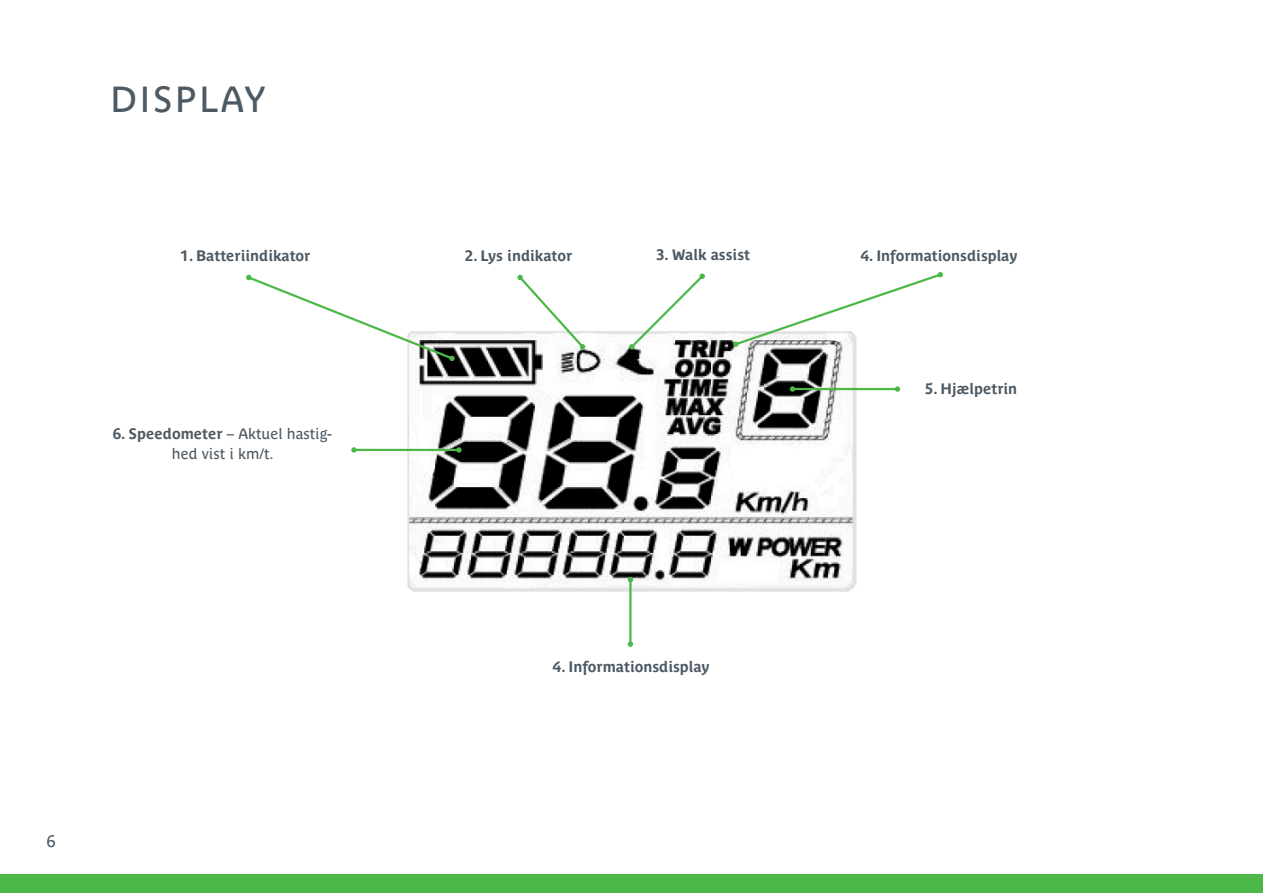
<style>
.page{position:relative;width:1263px;height:893px;background:#fff}
.page>*{position:absolute;margin:0;border:0;box-sizing:border-box;transform-origin:0 0}
.Overskrift{font:36px "Parisine Plus Std";letter-spacing:.08em;color:#4d5963}
.t1{font:16.5px "Parisine Plus Std";color:#4d5963}
.Info{font:700 15px "Parisine Plus Std";color:#4d5963}
.Info-2{font:15px/19.5px "Parisine Plus Std";color:#4d5963;text-align:center}
.s1{font-weight:700}
</style>
<div class="page">
<div style="left:0;top:874px;width:1263px;height:19px;background:#4cb848"></div>
<img style="left:357px;top:331px;width:544px;height:261px">
<svg style="left:246px;top:274px;width:209px;height:87px"></svg>
<hr style="left:629px;top:580px;width:3px;height:64px;background:#4cb848">
<svg style="left:628px;top:577px;width:5px;height:5px"></svg>
<svg style="left:628px;top:641px;width:5px;height:6px"></svg>
<hr style="left:792px;top:388px;width:105px;height:2px;background:#4cb848">
<svg style="left:895px;top:386px;width:5px;height:6px"></svg>
<svg style="left:790px;top:386px;width:5px;height:6px"></svg>
<svg style="left:517px;top:274px;width:69px;height:76px"></svg>
<svg style="left:629px;top:273px;width:76px;height:77px"></svg>
<svg style="left:733px;top:272px;width:210px;height:75px"></svg>
<hr style="left:354px;top:449px;width:105px;height:2px;background:#4cb848">
<svg style="left:456px;top:447px;width:6px;height:6px"></svg>
<svg style="left:351px;top:447px;width:6px;height:6px"></svg>
<p class="Overskrift" style="left:111px;top:78px;width:157px">DISPLAY</p>
<p class="Info" style="left:181px;top:247px;width:131px">1. Batteriindikator</p>
<p class="Info-2" style="left:113px;top:424px;width:220px"><span class="s1">6. Speedometer</span> – Aktuel hastig&shy;hed vist i km/t.</p>
<p class="t1" style="left:47px;top:831px;width:11px">6</p>
<p class="Info" style="left:465px;top:247px;width:109px">2. Lys indikator</p>
<p class="Info" style="left:656px;top:246px;width:95px">3. Walk assist</p>
<p class="Info" style="left:861px;top:246px;width:158px">4. Informationsdisplay</p>
<p class="Info" style="left:553px;top:658px;width:158px">4. Informationsdisplay</p>
<p class="Info" style="left:925px;top:380px;width:94px">5. Hjælpetrin</p>
</div>
